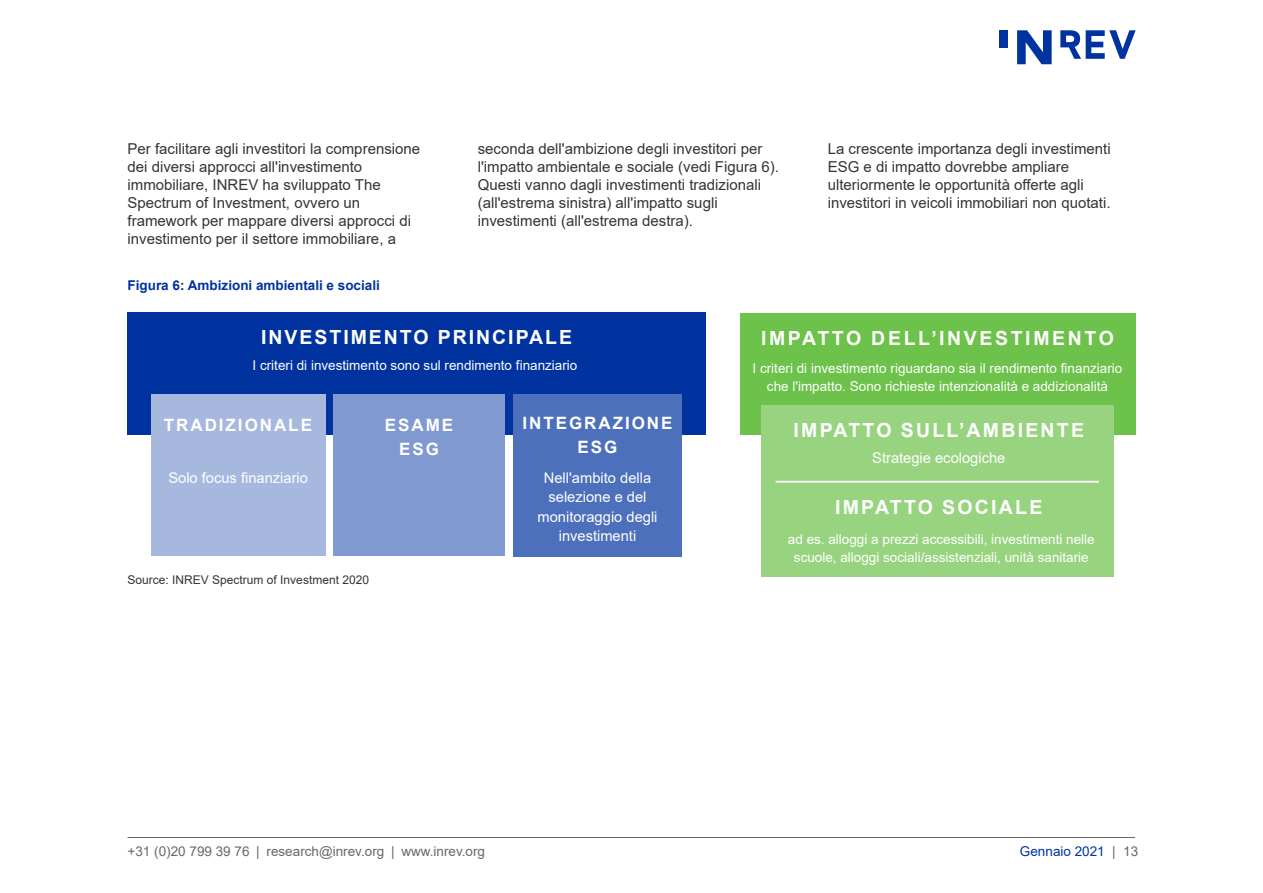
<style>
.page{position:relative;width:1263px;height:893px;background:#fff}
.page>*{position:absolute;margin:0;border:0;box-sizing:border-box;transform-origin:0 0}
.Body_text_10_12{font:700 19.5px "Arial";letter-spacing:.115em;color:#fff}
.Body_text_10_12-2{font:700 19.5px "Arial";letter-spacing:.135em;color:#fff}
.Body_text_10_12-3{font:700 16.95px/24px "Arial";letter-spacing:.115em;color:#fff;text-align:center}
.Body_text_10_12-4{font:15px/18px "Arial";color:#343434}
.Body_text_10_12-5{font:14.7px/19.5px "Arial";color:#fff;text-align:center}
.Body_text_10_12-6{font:13.5px/18px "Arial";color:#fff;text-align:center}
.Reference_text_9_12{font:13.5px "Arial";color:#686868}
.BLUE_FIGURE_TABLE_TI{font:700 13.5px "Arial";color:#0033a0}
.Body_text_10_12-7{font:13.5px "Arial";color:#0033a0}
.New_Footnote_8_10_no{font:12px "Arial";color:#343434}
.s1{color:#686868}
</style>
<div class="page">
<svg style="left:999px;top:30px;width:137px;height:35px"></svg>
<div style="left:128px;top:313px;width:578px;height:122px;background:#0033a0"></div>
<div style="left:151px;top:394px;width:174px;height:162px;background:#a6b8de"></div>
<div style="left:333px;top:394px;width:172px;height:162px;background:#8099d0"></div>
<div style="left:514px;top:394px;width:168px;height:162px;background:#4d70bc"></div>
<div style="left:739px;top:313px;width:396px;height:122px;background:#6cc24a"></div>
<div style="left:761px;top:406px;width:353px;height:171px;background:#98d480"></div>
<hr style="left:776px;top:481px;width:323px;height:2px;background:#fff">
<hr style="left:128px;top:837px;width:1007px;height:1px;background:#686868">
<p class="Body_text_10_12-4" style="left:128px;top:139px;width:294px">Per facilitare agli investitori la comprensione dei diversi approcci all'investimento immobiliare, INREV ha sviluppato The Spectrum of Investment, ovvero un framework per mappare diversi approcci di investimento per il settore immobiliare, a</p>
<p class="BLUE_FIGURE_TABLE_TI" style="left:128px;top:275px;width:254px">Figura 6: Ambizioni ambientali e sociali</p>
<p class="Body_text_10_12-4" style="left:478px;top:139px;width:303px">seconda dell'ambizione degli investitori per l'impatto ambientale e sociale (vedi Figura 6).<br>Questi vanno dagli investimenti tradizionali (all'estrema sinistra) all'impatto sugli investimenti (all'estrema destra).</p>
<p class="Body_text_10_12-4" style="left:828px;top:139px;width:284px">La crescente importanza degli investimenti ESG e di impatto dovrebbe ampliare ulteriormente le opportunità offerte agli investitori in veicoli immobiliari non quotati.</p>
<p class="Body_text_10_12" style="left:261px;top:324px;width:312px">INVESTIMENTO PRINCIPALE</p>
<p class="Body_text_10_12-6" style="left:253px;top:356px;width:326px">I criteri di investimento sono sul rendimento finanziario</p>
<p class="Body_text_10_12-3" style="left:164px;top:413px;width:150px">TRADIZIONALE</p>
<p class="Body_text_10_12-5" style="left:168px;top:468px;width:141px">Solo focus finanziario</p>
<p class="New_Footnote_8_10_no" style="left:128px;top:571px;width:243px">Source: INREV Spectrum of Investment 2020</p>
<p class="Body_text_10_12-3" style="left:385px;top:413px;width:70px">ESAME<br>ESG</p>
<p class="Body_text_10_12-3" style="left:522px;top:411px;width:151px">INTEGRAZIONE<br>ESG</p>
<p class="Body_text_10_12-5" style="left:537px;top:468px;width:122px">Nell'ambito della selezione e del monitoraggio degli investimenti</p>
<p class="Body_text_10_12-2" style="left:761px;top:324px;width:354px">IMPATTO DELL’INVESTIMENTO</p>
<p class="Body_text_10_12-6" style="left:752px;top:359px;width:371px">I criteri di investimento riguardano sia il rendimento finanziario che l'impatto. Sono richieste intenzionalità e addizionalità</p>
<p class="Body_text_10_12" style="left:793px;top:417px;width:292px">IMPATTO SULL’AMBIENTE</p>
<p class="Body_text_10_12-5" style="left:872px;top:448px;width:135px">Strategie ecologiche</p>
<p class="Body_text_10_12" style="left:835px;top:494px;width:209px">IMPATTO SOCIALE</p>
<p class="Body_text_10_12-6" style="left:788px;top:530px;width:308px">ad es. alloggi a prezzi accessibili, investimenti nelle scuole, alloggi sociali/assistenziali, unità sanitarie</p>
<p class="Reference_text_9_12" style="left:128px;top:842px;width:359px">+31 (0)20 799 39 76 | research@inrev.org | www.inrev.org</p>
<p class="Body_text_10_12-7" style="left:1020px;top:842px;width:120px">Gennaio 2021 <span class="s1">| 13</span></p>
</div>
